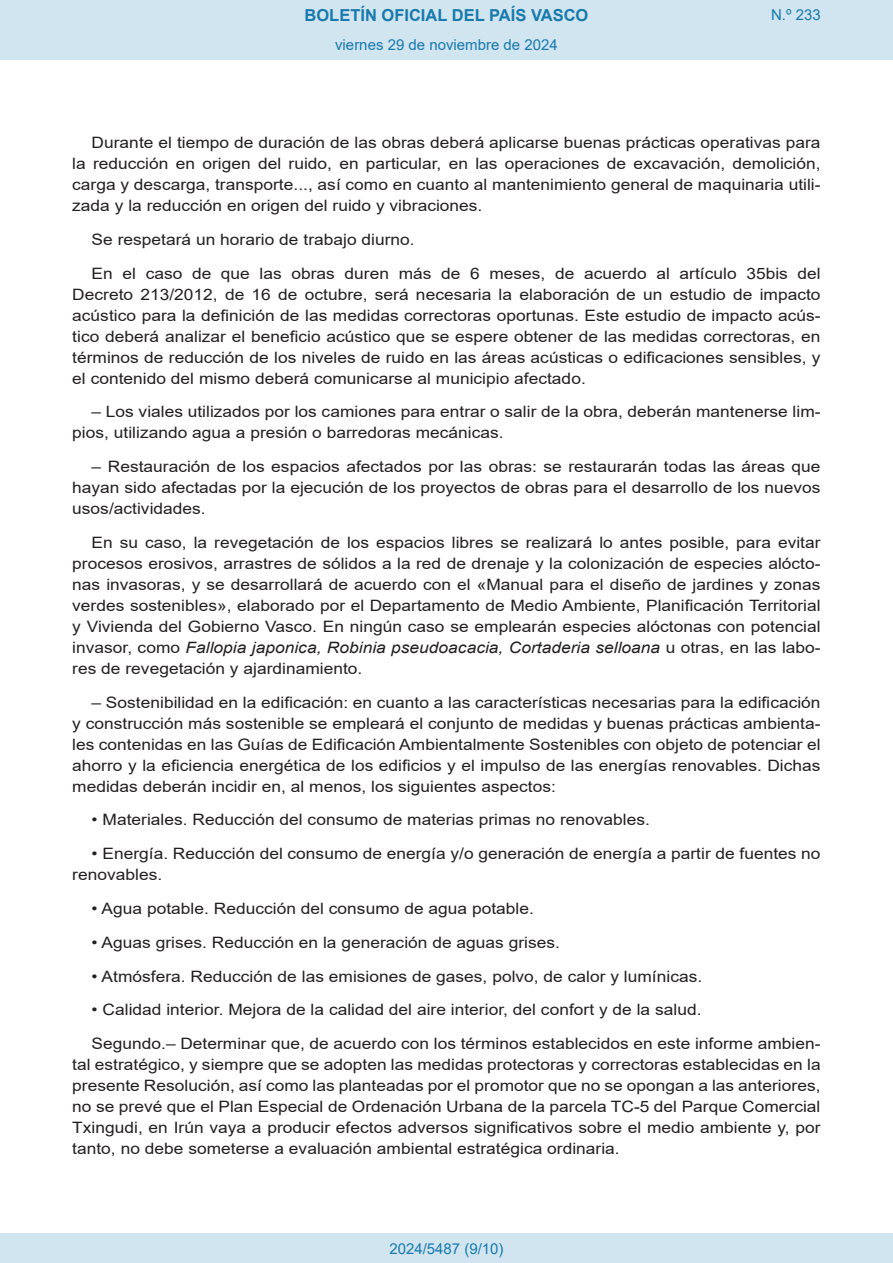
<style>
.page{position:relative;width:893px;height:1263px;background:#fff}
.page>*{position:absolute;margin:0;border:0;box-sizing:border-box;transform-origin:0 0}
.t1{font:700 16.5px "Arial";color:#1879ad}
.BOPVDetalle{font:15.6px/21px "Arial";color:#231f20;text-align:justify;scale:1.11 1}
.Paginacion_Centro{font:15px "Arial";color:#1879ad}
.s1{font-style:italic}
</style>
<div class="page">
<div style="left:0;top:0;width:893px;height:60px;background:#d0e5f0"></div>
<div style="left:0;top:1233px;width:893px;height:30px;background:#d0e5f0"></div>
<p class="t1" style="left:305px;top:3px;width:285px">BOLETÍN OFICIAL DEL PAÍS VASCO</p>
<p class="Paginacion_Centro" style="left:335px;top:35px;width:224px">viernes 29 de noviembre de 2024</p>
<p class="Paginacion_Centro" style="left:771px;top:5px;width:51px">N.º 233</p>
<p class="BOPVDetalle" style="left:72px;top:132px;width:676px;text-indent:19px">Durante el tiempo de duración de las obras deberá aplicarse buenas prácticas operativas para la reducción en origen del ruido, en particular, en las operaciones de excavación, demolición, carga y descarga, transporte..., así como en cuanto al mantenimiento general de maquinaria utili&shy;zada y la reducción en origen del ruido y vibraciones.</p>
<p class="BOPVDetalle" style="left:92px;top:229px;width:293px">Se respetará un horario de trabajo diurno.</p>
<p class="BOPVDetalle" style="left:72px;top:263px;width:676px;text-indent:19px">En el caso de que las obras duren más de 6 meses, de acuerdo al artículo 35bis del Decreto 213/2012, de 16 de octubre, será necesaria la elaboración de un estudio de impacto acústico para la definición de las medidas correctoras oportunas. Este estudio de impacto acús&shy;tico deberá analizar el beneficio acústico que se espere obtener de las medidas correctoras, en términos de reducción de los niveles de ruido en las áreas acústicas o edificaciones sensibles, y el contenido del mismo deberá comunicarse al municipio afectado.</p>
<p class="BOPVDetalle" style="left:72px;top:401px;width:676px;text-indent:19px">– Los viales utilizados por los camiones para entrar o salir de la obra, deberán mantenerse lim&shy;pios, utilizando agua a presión o barredoras mecánicas.</p>
<p class="BOPVDetalle" style="left:72px;top:456px;width:676px;text-indent:19px">– Restauración de los espacios afectados por las obras: se restaurarán todas las áreas que hayan sido afectadas por la ejecución de los proyectos de obras para el desarrollo de los nuevos usos/actividades.</p>
<p class="BOPVDetalle" style="left:72px;top:532px;width:676px;text-indent:19px">En su caso, la revegetación de los espacios libres se realizará lo antes posible, para evitar procesos erosivos, arrastres de sólidos a la red de drenaje y la colonización de especies alócto&shy;nas invasoras, y se desarrollará de acuerdo con el «Manual para el diseño de jardines y zonas verdes sostenibles», elaborado por el Departamento de Medio Ambiente, Planificación Territorial y Vivienda del Gobierno Vasco. En ningún caso se emplearán especies alóctonas con potencial invasor, como <span class="s1">Fallopia japonica, Robinia pseudoacacia, Cortaderia selloana</span> u otras, en las labo&shy;res de revegetación y ajardinamiento.</p>
<p class="BOPVDetalle" style="left:72px;top:692px;width:676px;text-indent:19px">– Sostenibilidad en la edificación: en cuanto a las características necesarias para la edificación y construcción más sostenible se empleará el conjunto de medidas y buenas prácticas ambienta&shy;les contenidas en las Guías de Edificación Ambientalmente Sostenibles con objeto de potenciar el ahorro y la eficiencia energética de los edificios y el impulso de las energías renovables. Dichas medidas deberán incidir en, al menos, los siguientes aspectos:</p>
<p class="BOPVDetalle" style="left:92px;top:809px;width:504px">• Materiales. Reducción del consumo de materias primas no renovables.</p>
<p class="BOPVDetalle" style="left:72px;top:843px;width:676px;text-indent:19px">• Energía. Reducción del consumo de energía y/o generación de energía a partir de fuentes no renovables.</p>
<p class="BOPVDetalle" style="left:92px;top:898px;width:400px">• Agua potable. Reducción del consumo de agua potable.</p>
<p class="BOPVDetalle" style="left:92px;top:932px;width:423px">• Aguas grises. Reducción en la generación de aguas grises.</p>
<p class="BOPVDetalle" style="left:92px;top:965px;width:552px">• Atmósfera. Reducción de las emisiones de gases, polvo, de calor y lumínicas.</p>
<p class="BOPVDetalle" style="left:92px;top:999px;width:551px">• Calidad interior. Mejora de la calidad del aire interior, del confort y de la salud.</p>
<p class="BOPVDetalle" style="left:72px;top:1033px;width:676px;text-indent:19px">Segundo.– Determinar que, de acuerdo con los términos establecidos en este informe ambien&shy;tal estratégico, y siempre que se adopten las medidas protectoras y correctoras establecidas en la presente Resolución, así como las planteadas por el promotor que no se opongan a las anteriores, no se prevé que el Plan Especial de Ordenación Urbana de la parcela TC-5 del Parque Comercial Txingudi, en Irún vaya a producir efectos adversos significativos sobre el medio ambiente y, por tanto, no debe someterse a evaluación ambiental estratégica ordinaria.</p>
<p class="Paginacion_Centro" style="left:389px;top:1238px;width:116px">2024/5487 (9/10)</p>
</div>
